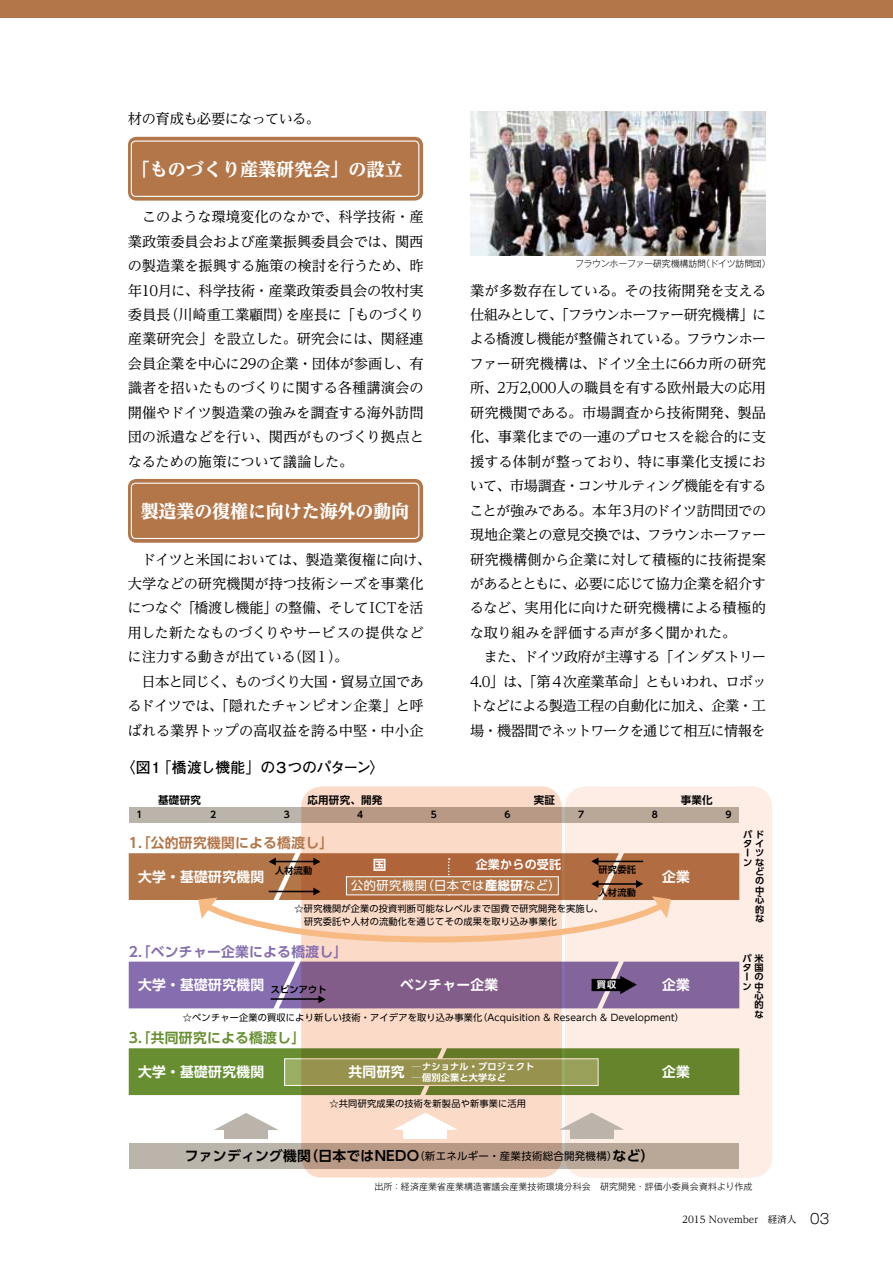
<style>
.page{position:relative;width:893px;height:1263px;background:#fff}
.page>*{position:absolute;margin:0;border:0;box-sizing:border-box;transform-origin:0 0}
.t1{font:800 18px "UD Reimin Pro";letter-spacing:-.01em;color:#fff}
.t2{font:700 14.85px "Futo Go B101 Pro";letter-spacing:-.08em;color:#000}
.t3{font:14.25px/24.5px "UD Reimin Pro";letter-spacing:-.025em;color:#000}
.t4{font:700 13.8px "UD Shin Go Pro De";letter-spacing:.02em;color:#fff}
.t5{font:700 13.8px "UD Shin Go Pro De";letter-spacing:.02em;color:#000}
.t6{font:700 13.8px "UD Shin Go Pro De";letter-spacing:.02em;color:#856daf}
.t7{font:700 13.8px "UD Shin Go Pro De";letter-spacing:.02em;color:#b37649}
.t8{font:700 13.8px "UD Shin Go Pro De";letter-spacing:.02em;color:#678f32}
.t9{font:12.3px "UD Shin Go Pro";letter-spacing:.04em;color:#fff}
.t10{font:700 12px "UD Shin Go Pro De";letter-spacing:.02em;color:#fff}
.t11{font:700 10.5px "UD Shin Go Pro De";letter-spacing:.02em;color:#000}
.t12{font:9.6px "UD Reimin Pro";color:#000}
.t13{font:9.15px/12.3px "UD Shin Go Pro";letter-spacing:.02em;color:#000}
.t14{font:700 9.15px/9.3px "UD Shin Go Pro De";letter-spacing:.02em;color:#000}
.t15{font:700 9.15px/10.6px "UD Shin Go Pro De";letter-spacing:.02em;color:#fff}
.t16{font:300 9px "Gothic MB101 Pro";color:#000}
.t17{font:300 9px "Gothic MB101 Pro";letter-spacing:-.03em;color:#000}
.s1{font-weight:700}
.s2{font-family:"Shin Go Pro De"}
.s3{font-family:"UD Shin Go Pro";font-weight:400;font-size:10.5px}
.s4{font-family:"Gothic MB101 Pro";font-weight:300;font-size:13.8px}
</style>
<div class="page">
<div style="left:0;top:0;width:893px;height:17px;background:#b37649"></div>
<div style="left:129px;top:807px;width:610px;height:16px;background:#bbb4ab"></div>
<div style="left:129px;top:1048px;width:436px;height:47px;background:#678f32"></div>
<div style="left:284px;top:1058px;width:314px;height:28px;background:#9aad64;border:1px solid #fff"></div>
<div style="left:129px;top:1143px;width:610px;height:25px;background:#bbb4ab"></div>
<svg style="left:565px;top:786px;width:207px;height:391px;background:#ded4bf"></svg>
<svg style="left:301px;top:786px;width:261px;height:391px;background:#d9bfa3"></svg>
<svg style="left:129px;top:853px;width:610px;height:92px;background:#d6a98d"></svg>
<svg style="left:129px;top:962px;width:610px;height:46px;background:#816396"></svg>
<div style="left:224px;top:1125px;width:44px;height:14px;background:#bbb4ab"></div>
<svg style="left:214px;top:1113px;width:64px;height:17px"></svg>
<div style="left:404px;top:1125px;width:43px;height:14px;background:#fff"></div>
<svg style="left:393px;top:1112px;width:65px;height:18px"></svg>
<div style="left:570px;top:1125px;width:43px;height:14px;background:#bbb4ab"></div>
<svg style="left:559px;top:1112px;width:65px;height:18px"></svg>
<div style="left:128px;top:137px;width:295px;height:64px;background:#b37649;border-radius:9px"></div>
<div style="left:131px;top:140px;width:288px;height:57px;border:1px solid #fff;border-radius:4px"></div>
<svg style="left:128px;top:479px;width:295px;height:64px;background:#b98158"></svg>
<div style="left:131px;top:483px;width:288px;height:55px;background:#b37649;border-radius:4px"></div>
<div style="left:131px;top:483px;width:288px;height:56px;border:1px solid #fff;border-radius:4px"></div>
<img style="left:470px;top:112px;width:296px;height:144px">
<p class="t3" style="left:128px;top:106px;width:194px">材の育成も必要になっている。</p>
<p class="t1" style="left:132px;top:154px;width:273px">「ものづくり産業研究会」の設立</p>
<p class="t3" style="left:128px;top:204px;width:298px;text-align:justify">　このような環境変化のなかで、科学技術・産業政策委員会および産業振興委員会では、関西の製造業を振興する施策の検討を行うため、昨年10月に、科学技術・産業政策委員会の牧村実委員長（川崎重工業顧問）を座長に「ものづくり産業研究会」を設立した。研究会には、関経連会員企業を中心に29の企業・団体が参画し、有識者を招いたものづくりに関する各種講演会の開催やドイツ製造業の強みを調査する海外訪問団の派遣などを行い、関西がものづくり拠点となるための施策について議論した。</p>
<p class="t1" style="left:141px;top:496px;width:270px">製造業の復権に向けた海外の動向</p>
<p class="t3" style="left:127px;top:546px;width:305px">　ドイツと米国においては、製造業復権に向け、大学などの研究機関が持つ技術シーズを事業化につなぐ「橋渡し機能」の整備、そしてICTを活用した新たなものづくりやサービスの提供などに注力する動きが出ている（図１）。<br>　日本と同じく、ものづくり大国・貿易立国であるドイツでは、「隠れたチャンピオン企業」と呼ばれる業界トップの高収益を誇る中堅・中小企</p>
<p class="t2" style="left:121px;top:756px;width:266px">〈図１「橋渡し機能」の３つのパターン〉</p>
<p class="t17" style="left:575px;top:257px;width:197px">フラウンホーファー研究機構訪問（ドイツ訪問団）</p>
<p class="t3" style="left:469px;top:277px;width:299px">業が多数存在している。その技術開発を支える仕組みとして、「フラウンホーファー研究機構」による橋渡し機能が整備されている。フラウンホーファー研究機構は、ドイツ全土に66カ所の研究所、2万2,000人の職員を有する欧州最大の応用研究機関である。市場調査から技術開発、製品化、事業化までの一連のプロセスを総合的に支援する体制が整っており、特に事業化支援において、市場調査・コンサルティング機能を有することが強みである。本年3月のドイツ訪問団での現地企業との意見交換では、フラウンホーファー研究機構側から企業に対して積極的に技術提案があるとともに、必要に応じて協力企業を紹介するなど、実用化に向けた研究機構による積極的な取り組みを評価する声が多く聞かれた。<br>　また、ドイツ政府が主導する「インダストリー<br>4.0」は、「第４次産業革命」ともいわれ、ロボットなどによる製造工程の自動化に加え、企業・工場・機器間でネットワークを通じて相互に情報を</p>
<p class="t11" style="left:158px;top:792px;width:44px">基礎研究</p>
<p class="t11" style="left:308px;top:792px;width:76px">応用研究、開発</p>
<p class="t11" style="left:534px;top:792px;width:23px">実証</p>
<p class="t11" style="left:681px;top:792px;width:33px">事業化</p>
<p class="t14" style="left:137px;top:810px;width:8px">1</p>
<p class="t14" style="left:210px;top:810px;width:8px">2</p>
<p class="t14" style="left:284px;top:810px;width:8px">3</p>
<p class="t14" style="left:357px;top:810px;width:8px">4</p>
<p class="t14" style="left:431px;top:810px;width:8px">5</p>
<p class="t14" style="left:504px;top:810px;width:8px">6</p>
<p class="t14" style="left:578px;top:810px;width:8px">7</p>
<p class="t14" style="left:652px;top:810px;width:8px">8</p>
<p class="t14" style="left:725px;top:810px;width:8px">9</p>
<p class="t7" style="left:129px;top:832px;width:206px">1.「公的研究機関による橋渡し」</p>
<p class="t4" style="left:373px;top:854px;width:15px">国</p>
<p class="t10" style="left:476px;top:855px;width:87px">企業からの受託</p>
<p class="t9" style="left:351px;top:875px;width:211px">公的研究機関（日本では<span class="s1">産総研</span>など）</p>
<p class="t14" style="left:599px;top:865px;width:39px">研究委託</p>
<p class="t14" style="left:275px;top:865px;width:39px">人材流動</p>
<p class="t4" style="left:138px;top:865px;width:128px">大学・基礎研究機関</p>
<p class="t4" style="left:662px;top:865px;width:29px">企業</p>
<p class="t14" style="left:599px;top:887px;width:39px">人材流動</p>
<p class="t13" style="left:295px;top:902px;width:310px">☆研究機関が企業の投資判断可能なレベルまで国費で研究開発を︎実施し、　研究委託や人材の流動化を通じてその成果を取り込み事業化</p>
<p class="t6" style="left:129px;top:940px;width:220px">2.「ベンチャー企業による橋渡し」</p>
<p class="t14" style="left:271px;top:985px;width:58px">スピンアウト</p>
<p class="t4" style="left:400px;top:974px;width:100px">ベンチャー企業</p>
<p class="t15" style="left:597px;top:979px;width:21px">買収</p>
<p class="t4" style="left:138px;top:974px;width:128px">大学・基礎研究機関</p>
<p class="t4" style="left:662px;top:974px;width:29px">企業</p>
<p class="t13" style="left:183px;top:1011px;width:503px">☆ベンチャー企業の買収により新しい技術・アイデアを取り込み事業化（Acquisition &amp; Research &amp; Development）</p>
<p class="t8" style="left:129px;top:1026px;width:178px">3.「共同研究による橋渡し」</p>
<p class="t4" style="left:349px;top:1061px;width:57px">共同研究</p>
<p class="t15" style="left:412px;top:1061px;width:124px"><span class="s2">─</span>ナショナル・プロジェクト<span class="s2">─</span>個別企業と大学など</p>
<p class="t4" style="left:138px;top:1060px;width:128px">大学・基礎研究機関</p>
<p class="t4" style="left:662px;top:1060px;width:29px">企業</p>
<p class="t13" style="left:330px;top:1097px;width:198px">☆共同研究成果の技術を新製品や新事業に活用</p>
<p class="t14" style="left:743px;top:829px;width:22px">パドタイー<br>ンな</p>
<p class="t14" style="left:755px;top:843px;width:10px;line-height:18.8px">ツど</p>
<p class="t14" style="left:755px;top:876px;width:11px;text-align:justify">の中心的な</p>
<p class="t14" style="left:743px;top:953px;width:23px">パ米タ国ー<br>ン中</p>
<p class="t14" style="left:755px;top:967px;width:11px;line-height:18.8px">の心</p>
<p class="t14" style="left:755px;top:1000px;width:10px">的な</p>
<p class="t5" style="left:185px;top:1144px;width:471px">ファンディング機関（日本ではNEDO<span class="s3">（新エネルギー・産業技術総合開発機構）</span>など）</p>
<p class="t16" style="left:374px;top:1179px;width:379px">出所：経済産業省産業構造審議会産業技術環境分科会　研究開発・評価小委員会資料より作成</p>
<p class="t12" style="left:682px;top:1211px;width:148px">2015 November　経済人 <span class="s4">03</span></p>
</div>
